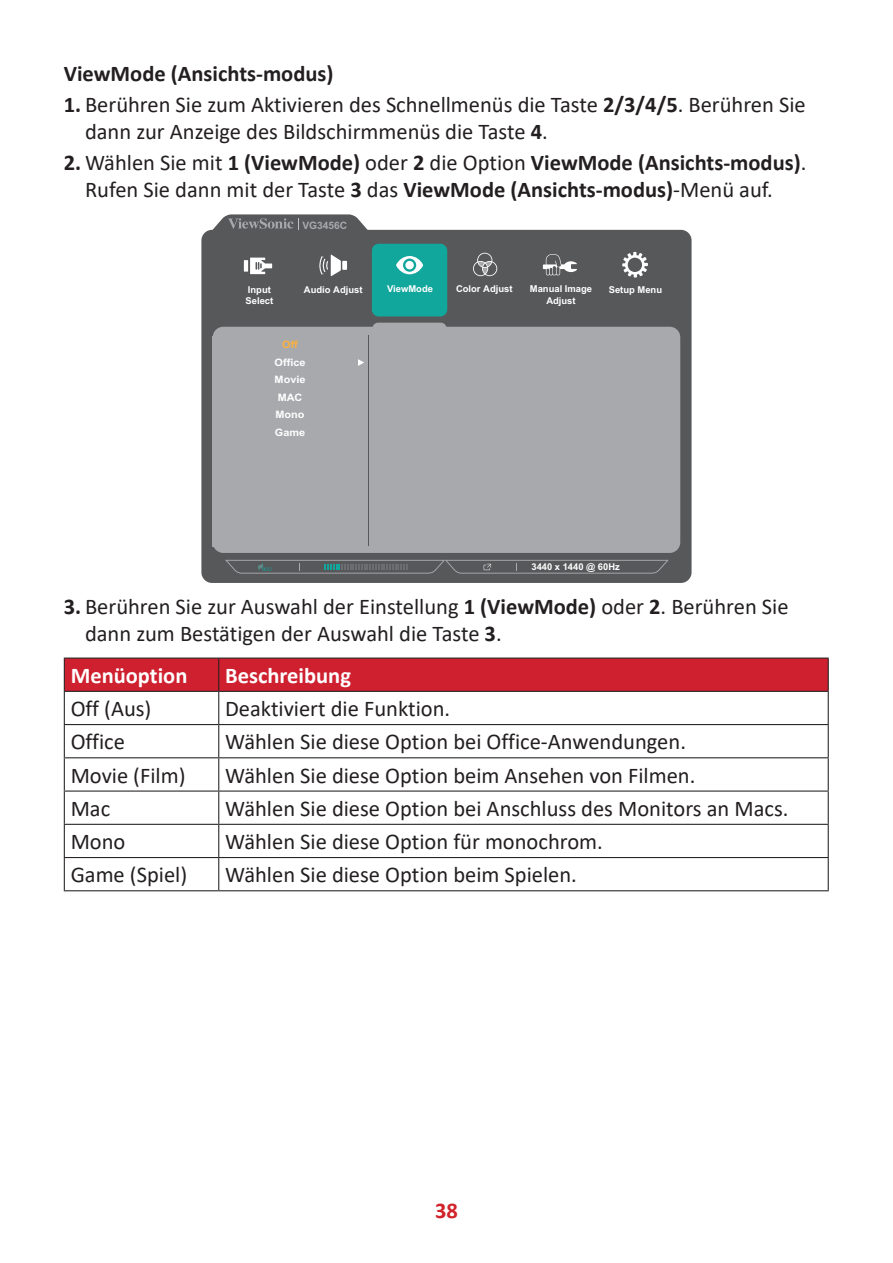
<style>
.page{position:relative;width:893px;height:1263px;background:#fff}
.page>*{position:absolute;margin:0;border:0;box-sizing:border-box;transform-origin:0 0}
.t1{font:22.5px/27px "Calibri";color:#231f20}
.t2{font:700 22.5px/27px "Calibri";color:#231f20;text-align:center}
.t3{font:700 22.5px "Calibri";color:#fff}
.t4{font:700 22.5px "Calibri";color:#d1232a}
.t5{font:700 10.2px/17.5px "Arial";color:#fff;scale:1.06 1}
.t6{font:700 10.2px "Arial";color:#a8a9ad}
.t7{font:700 10.2px "Arial";color:#fbb03f;scale:1.06 1}
.t8{font:700 9.45px/11.2px "Arial";color:#fff}
.t9{font:700 9.3px "Arial";color:#fff}
.s1{font-weight:700}
.s2{font-weight:400}
</style>
<div class="page">
<div style="left:201px;top:230px;width:491px;height:353px;background:#57585a;border-radius:11px"></div>
<svg style="left:372px;top:323px;width:75px;height:4px"></svg>
<div style="left:213px;top:327px;width:467px;height:226px;background:#a8a9ad;border-radius:11px"></div>
<div style="left:372px;top:244px;width:75px;height:72px;background:#12a79d;border-radius:7px"></div>
<svg style="left:358px;top:359px;width:6px;height:7px"></svg>
<hr style="left:368px;top:335px;width:1px;height:210px;background:#57585a">
<svg style="left:225px;top:560px;width:444px;height:14px"></svg>
<svg style="left:208px;top:214px;width:165px;height:17px"></svg>
<svg style="left:622px;top:252px;width:26px;height:25px"></svg>
<svg style="left:396px;top:256px;width:27px;height:18px"></svg>
<div style="left:405px;top:261px;width:9px;height:8px;background:#fff;border-radius:50%"></div>
<svg style="left:543px;top:254px;width:34px;height:21px"></svg>
<svg style="left:244px;top:260px;width:4px;height:12px"></svg>
<svg style="left:250px;top:258px;width:22px;height:16px"></svg>
<div style="left:342px;top:261px;width:5px;height:9px;background:#fff"></div>
<svg style="left:319px;top:254px;width:22px;height:22px"></svg>
<svg style="left:473px;top:253px;width:24px;height:23px"></svg>
<div style="left:65px;top:659px;width:763px;height:32px;background:#cf202f"></div>
<hr style="left:64px;top:657px;width:155px;height:2px;background:#231f20">
<hr style="left:64px;top:659px;width:1px;height:32px;background:#231f20">
<hr style="left:219px;top:657px;width:610px;height:2px;background:#231f20">
<hr style="left:218px;top:659px;width:1px;height:32px;background:#231f20">
<hr style="left:828px;top:659px;width:1px;height:32px;background:#231f20">
<hr style="left:64px;top:691px;width:155px;height:1px;background:#231f20">
<hr style="left:64px;top:692px;width:1px;height:32px;background:#231f20">
<hr style="left:219px;top:691px;width:610px;height:1px;background:#231f20">
<hr style="left:218px;top:692px;width:1px;height:32px;background:#231f20">
<hr style="left:828px;top:692px;width:1px;height:32px;background:#231f20">
<hr style="left:64px;top:724px;width:155px;height:1px;background:#231f20">
<hr style="left:64px;top:725px;width:1px;height:32px;background:#231f20">
<hr style="left:219px;top:724px;width:610px;height:1px;background:#231f20">
<hr style="left:218px;top:725px;width:1px;height:32px;background:#231f20">
<hr style="left:828px;top:725px;width:1px;height:32px;background:#231f20">
<hr style="left:64px;top:757px;width:155px;height:1px;background:#231f20">
<hr style="left:64px;top:758px;width:1px;height:32px;background:#231f20">
<hr style="left:219px;top:757px;width:610px;height:1px;background:#231f20">
<hr style="left:218px;top:758px;width:1px;height:32px;background:#231f20">
<hr style="left:828px;top:758px;width:1px;height:32px;background:#231f20">
<hr style="left:64px;top:790px;width:155px;height:2px;background:#231f20">
<hr style="left:64px;top:792px;width:1px;height:32px;background:#231f20">
<hr style="left:219px;top:790px;width:610px;height:2px;background:#231f20">
<hr style="left:218px;top:792px;width:1px;height:32px;background:#231f20">
<hr style="left:828px;top:792px;width:1px;height:32px;background:#231f20">
<hr style="left:64px;top:824px;width:155px;height:1px;background:#231f20">
<hr style="left:64px;top:825px;width:1px;height:32px;background:#231f20">
<hr style="left:219px;top:824px;width:610px;height:1px;background:#231f20">
<hr style="left:218px;top:825px;width:1px;height:32px;background:#231f20">
<hr style="left:828px;top:825px;width:1px;height:32px;background:#231f20">
<hr style="left:64px;top:857px;width:155px;height:1px;background:#231f20">
<hr style="left:64px;top:858px;width:1px;height:32px;background:#231f20">
<hr style="left:219px;top:857px;width:610px;height:1px;background:#231f20">
<hr style="left:218px;top:858px;width:1px;height:32px;background:#231f20">
<hr style="left:828px;top:858px;width:1px;height:32px;background:#231f20">
<hr style="left:64px;top:890px;width:155px;height:1px;background:#231f20">
<hr style="left:219px;top:890px;width:610px;height:1px;background:#231f20">
<p class="t2" style="left:64px;top:59px;width:271px">ViewMode (Ansichts-modus)</p>
<p class="t1" style="left:85px;top:90px;width:722px;text-indent:-21px"><span class="s1">1.</span> Berühren Sie zum Aktivieren des Schnellmenüs die Taste <span class="s1">2/3/4/5</span>. Berühren Sie dann zur Anzeige des Bildschirmmenüs die Taste <span class="s1">4</span>.</p>
<p class="t2" style="left:64px;top:149px;width:744px">2. <span class="s2">Wählen Sie mit</span> 1 (ViewMode) <span class="s2">oder</span> 2 <span class="s2">die Option</span> ViewMode (Ansichts-modus)<span class="s2">.<br>Rufen Sie dann mit der Taste</span> 3 <span class="s2">das</span> ViewMode (Ansichts-modus)<span class="s2">-Menü auf.</span></p>
<p class="t6" style="left:302px;top:218px;width:46px">VG3456C</p>
<p class="t8" style="left:245px;top:284px;width:29px">Input<br>Select</p>
<p class="t8" style="left:304px;top:284px;width:60px">Audio Adjust</p>
<p class="t7" style="left:282px;top:337px;width:16px">Off</p>
<p class="t5" style="left:275px;top:353px;width:31px">Office<br>Movie<br>MAC<br>Mono<br>Game</p>
<p class="t8" style="left:387px;top:284px;width:47px">ViewMode</p>
<p class="t8" style="left:456px;top:284px;width:58px">Color Adjust</p>
<p class="t8" style="left:530px;top:283px;width:64px">Manual Image</p>
<p class="t8" style="left:609px;top:284px;width:55px">Setup Menu</p>
<p class="t8" style="left:546px;top:295px;width:31px">Adjust</p>
<p class="t9" style="left:531px;top:560px;width:90px">3440 x 1440 @ 60Hz</p>
<p class="t1" style="left:85px;top:593px;width:705px;text-indent:-21px"><span class="s1">3.</span> Berühren Sie zur Auswahl der Einstellung <span class="s1">1 (ViewMode)</span> oder <span class="s1">2</span>. Berühren Sie dann zum Bestätigen der Auswahl die Taste <span class="s1">3</span>.</p>
<p class="t3" style="left:71px;top:659px;width:118px">Menüoption</p>
<p class="t3" style="left:225px;top:659px;width:127px">Beschreibung</p>
<p class="t1" style="left:71px;top:694px;width:82px">Off (Aus)</p>
<p class="t1" style="left:225px;top:694px;width:227px">Deaktiviert die Funktion.</p>
<p class="t1" style="left:71px;top:728px;width:56px">Office</p>
<p class="t1" style="left:225px;top:728px;width:462px">Wählen Sie diese Option bei Office-Anwendungen.</p>
<p class="t1" style="left:71px;top:761px;width:116px">Movie (Film)</p>
<p class="t1" style="left:225px;top:761px;width:472px">Wählen Sie diese Option beim Ansehen von Filmen.</p>
<p class="t1" style="left:71px;top:794px;width:41px">Mac</p>
<p class="t1" style="left:225px;top:794px;width:565px">Wählen Sie diese Option bei Anschluss des Monitors an Macs.</p>
<p class="t1" style="left:71px;top:827px;width:56px">Mono</p>
<p class="t1" style="left:225px;top:827px;width:379px">Wählen Sie diese Option für monochrom.</p>
<p class="t1" style="left:71px;top:861px;width:118px">Game (Spiel)</p>
<p class="t1" style="left:225px;top:861px;width:353px">Wählen Sie diese Option beim Spielen.</p>
<p class="t4" style="left:435px;top:1194px;width:24px">38</p>
</div>
